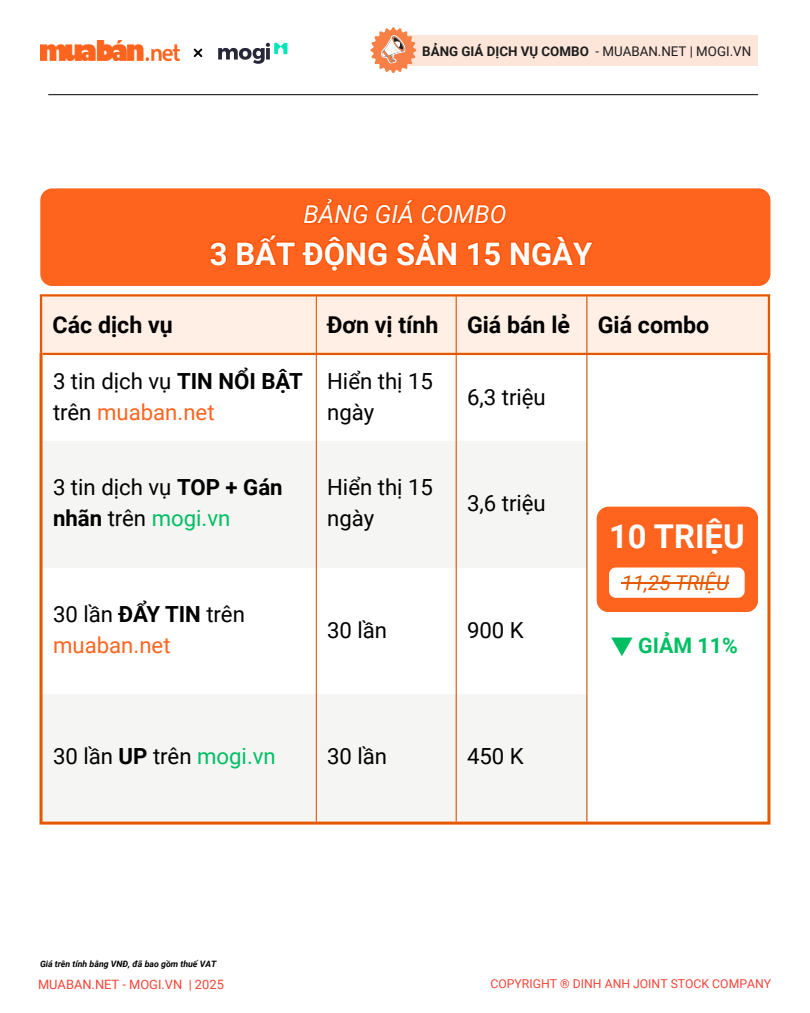
<style>
.page{position:relative;width:810px;height:1013px;background:#fff}
.page>*{position:absolute;margin:0;border:0;box-sizing:border-box;transform-origin:0 0}
.t1{font:700 32.8px "Roboto";color:#fff}
.t2{font:700 31.1px "Roboto";color:#fff}
.t3{font:italic 25.1px "Roboto";color:#fff}
.t4{font:700 23.2px "Roboto";color:#000}
.t5{font:22.2px/30.8px "Roboto";color:#000}
.t6{font:22.2px/30.8px "Roboto";color:#ff641e}
.t7{font:700 21.4px "Roboto";color:#00bf63}
.t8{font:italic 20.3px "Roboto";color:#e65800}
.t9{font:13.3px "Roboto";color:#1e1e1e}
.t10{font:12.9px "Roboto";color:#f44336}
.t11{font:12.2px "Roboto";color:#f44336}
.t12{font:italic 700 8.8px "Roboto";color:#000}
.s1{font-weight:700}
.s2{color:#ff641e}
.s3{color:#00bf63}
.s4{color:#000}
.s5{font-weight:700;color:#000}
</style>
<div class="page">
<hr style="left:48px;top:94px;width:710px;height:1px;background:#000">
<div style="left:40px;top:188px;width:730px;height:98px;background:#ff641e;border-radius:12px"></div>
<div style="left:42px;top:296px;width:726px;height:57px;background:#ffefe4"></div>
<svg style="left:43px;top:441px;width:544px;height:380px;fill:#f5f5f4"></svg>
<hr style="left:316px;top:296px;width:1px;height:525px;background:#e65800">
<hr style="left:456px;top:296px;width:1px;height:525px;background:#e65800">
<hr style="left:587px;top:296px;width:1px;height:525px;background:#e65800">
<hr style="left:40px;top:296px;width:2px;height:57px;background:#e65800">
<hr style="left:768px;top:296px;width:2px;height:57px;background:#e65800">
<hr style="left:40px;top:294px;width:730px;height:2px;background:#e65800">
<hr style="left:43px;top:353px;width:724px;height:2px;background:#e65800">
<hr style="left:40px;top:353px;width:3px;height:468px;background:#e65800">
<hr style="left:767px;top:353px;width:3px;height:468px;background:#e65800">
<hr style="left:40px;top:821px;width:730px;height:3px;background:#e65800">
<img style="left:40px;top:41px;width:140px;height:19px">
<svg style="left:218px;top:43px;width:69px;height:21px"></svg>
<svg style="left:193px;top:48px;width:10px;height:10px"></svg>
<svg style="left:302px;top:94px;width:206px;height:236px"></svg>
<svg style="left:210px;top:241px;width:17px;height:25px"></svg>
<svg style="left:236px;top:232px;width:358px;height:41px"></svg>
<svg style="left:611px;top:637px;width:22px;height:19px"></svg>
<div style="left:597px;top:506px;width:161px;height:106px;background:#ff641e;border-radius:12px"></div>
<div style="left:609px;top:567px;width:136px;height:30px;background:#fff;border-radius:7px"></div>
<hr style="left:622px;top:582px;width:107px;height:2px;background:#e65800">
<div style="left:393px;top:35px;width:365px;height:30px;background:#fde5da"></div>
<svg style="left:370px;top:27px;width:47px;height:46px"></svg>
<p class="t9" style="left:422px;top:44px;width:330px"><span class="s1">BẢNG GIÁ DỊCH VỤ COMBO</span> - MUABAN.NET | MOGI.VN</p>
<p class="t3" style="left:303px;top:200px;width:205px">BẢNG GIÁ COMBO</p>
<p class="t2" style="left:210px;top:236px;width:384px">3 BẤT ĐỘNG SẢN 15 NGÀY</p>
<p class="t4" style="left:53px;top:311px;width:122px">Các dịch vụ</p>
<p class="t4" style="left:327px;top:311px;width:113px">Đơn vị tính</p>
<p class="t4" style="left:467px;top:311px;width:105px">Giá bán lẻ</p>
<p class="t4" style="left:598px;top:311px;width:113px">Giá combo</p>
<p class="t5" style="left:53px;top:366px;width:251px">3 tin dịch vụ <span class="s1">TIN NỔI BẬT </span>trên <span class="s2">muaban.net</span></p>
<p class="t5" style="left:327px;top:366px;width:107px">Hiển thị 15 ngày</p>
<p class="t5" style="left:467px;top:381px;width:80px">6,3 triệu</p>
<p class="t5" style="left:53px;top:472px;width:231px">3 tin dịch vụ <span class="s1">TOP + Gán nhãn</span> trên <span class="s3">mogi.vn</span></p>
<p class="t5" style="left:327px;top:472px;width:107px">Hiển thị 15 ngày</p>
<h2 class="t5" style="left:467px;top:488px;width:80px">3,6 triệu</h2>
<p class="t6" style="left:53px;top:599px;width:193px"><span class="s4">30 lần</span> <span class="s5">ĐẨY TIN</span> <span class="s4">trên </span>muaban.net</p>
<p class="t5" style="left:327px;top:614px;width:62px">30 lần</p>
<p class="t5" style="left:467px;top:614px;width:58px">900 K</p>
<p class="t5" style="left:53px;top:741px;width:224px">30 lần <span class="s1">UP</span> trên <span class="s3">mogi.vn</span></p>
<p class="t5" style="left:327px;top:741px;width:62px">30 lần</p>
<p class="t5" style="left:467px;top:741px;width:58px">450 K</p>
<p class="t1" style="left:609px;top:517px;width:137px">10 TRIỆU</p>
<p class="t8" style="left:622px;top:570px;width:109px">11,25 TRIỆU</p>
<p class="t7" style="left:638px;top:633px;width:101px">GIẢM 11%</p>
<p class="t12" style="left:40px;top:958px;width:178px">Giá trên tính bằng VNĐ, đã bao gồm thuế VAT</p>
<p class="t10" style="left:38px;top:977px;width:187px">MUABAN.NET - MOGI.VN | 2025</p>
<p class="t11" style="left:491px;top:976px;width:282px">COPYRIGHT ® DINH ANH JOINT STOCK COMPANY</p>
</div>
